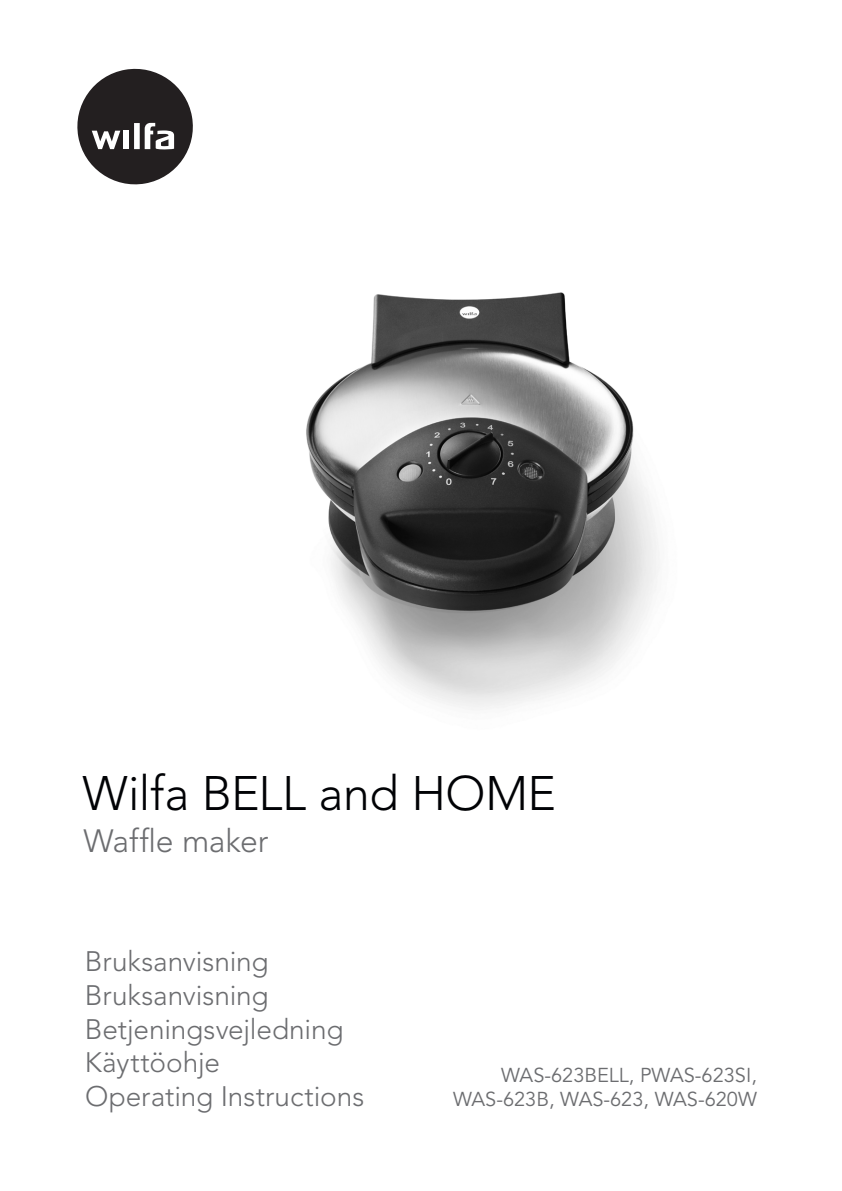
<style>
.page{position:relative;width:842px;height:1191px;background:#fff}
.page>*{position:absolute;margin:0;border:0;box-sizing:border-box;transform-origin:0 0}
.t1{font:300 48px "Avenir LT Std";letter-spacing:-.005em;color:#010205}
.t2{font:300 32px "Avenir LT Std";letter-spacing:-.005em;color:#6c6d70}
.t3{font:300 28px/33.6px "Avenir LT Std";letter-spacing:-.005em;color:#6c6d70}
.t4{font:20px/24px "Avenir LT Std";color:#6c6d70;text-align:right}
</style>
<div class="page">
<svg style="left:77px;top:69px;width:116px;height:115px"></svg>
<img style="left:306px;top:292px;width:354px;height:418px">
<h1 class="t1" style="left:83px;top:765px;width:475px">Wilfa BELL and HOME</h1>
<p class="t2" style="left:83px;top:822px;width:187px">Waffle maker</p>
<p class="t3" style="left:85px;top:945px;width:281px">Bruksanvisning<br>Bruksanvisning<br>Betjeningsvejledning<br>Käyttöohje<br>Operating Instructions</p>
<p class="t4" style="left:453px;top:1063px;width:305px">WAS-623BELL, PWAS-623SI,<br>WAS-623B, WAS-623, WAS-620W</p>
</div>
